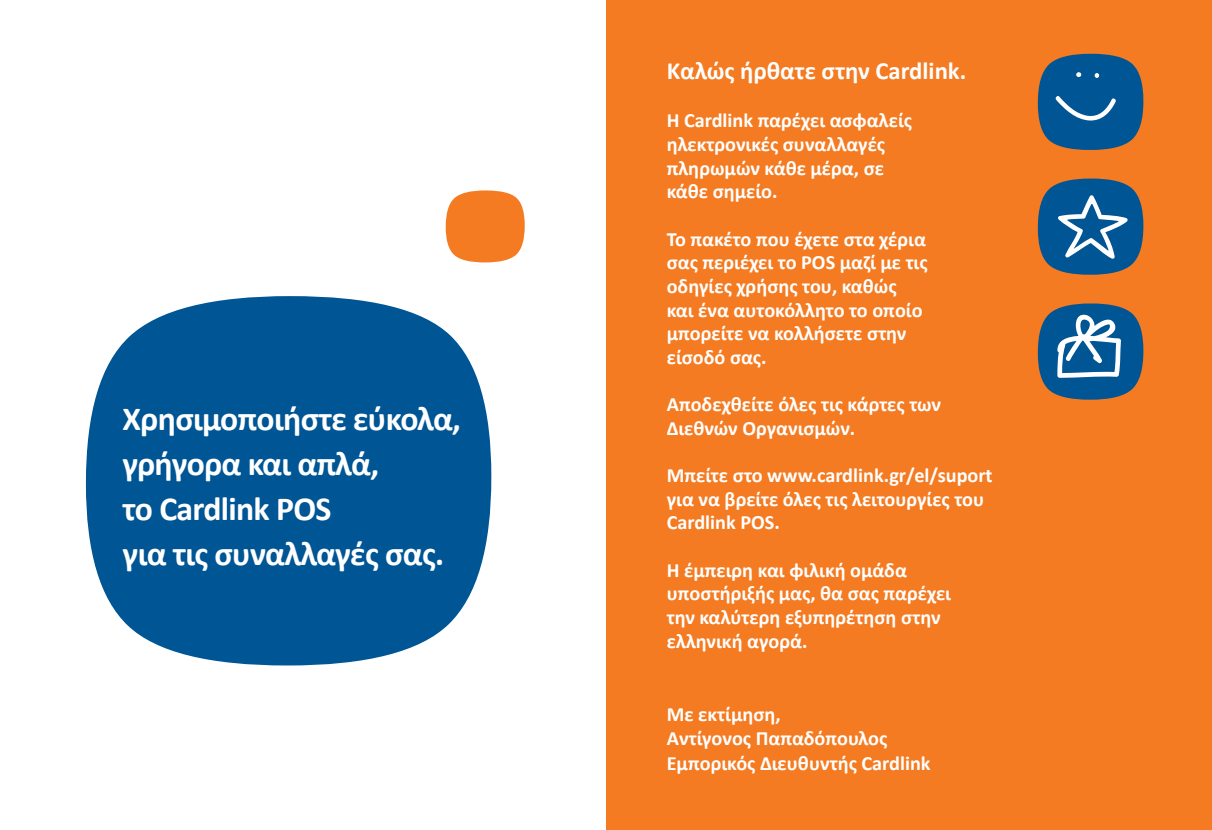
<style>
.page{position:relative;width:1212px;height:830px;background:#fff}
.page>*{position:absolute;margin:0;border:0;box-sizing:border-box;transform-origin:0 0}
.t1{font:700 33.75px/45px "Calibri";letter-spacing:-.02em;color:#fff}
.t2{font:700 24.75px "Calibri";color:#fff}
.t3{font:700 20.25px/23.6px "Calibri";color:#fff}
</style>
<div class="page">
<div style="left:606px;top:0;width:606px;height:829px;background:#f47b21"></div>
<svg style="left:446px;top:190px;width:79px;height:72px;background:#f58c3e"></svg>
<svg style="left:86px;top:296px;width:405px;height:369px;background:#226ba3"></svg>
<svg style="left:1038px;top:54px;width:105px;height:96px;background:#285f8a"></svg>
<svg style="left:1038px;top:178px;width:105px;height:96px;background:#3a6c91"></svg>
<svg style="left:1038px;top:303px;width:105px;height:96px;background:#457396"></svg>
<h1 class="t1" style="left:123px;top:395px;width:340px">Χρησιμοποιήστε εύκολα, γρήγορα και απλά,<br>το Cardlink POS<br>για τις συναλλαγές σας.</h1>
<p class="t2" style="left:667px;top:54px;width:301px">Καλώς ήρθατε στην Cardlink.</p>
<p class="t3" style="left:667px;top:108px;width:247px">Η Cardlink παρέχει ασφαλείς ηλεκτρονικές συναλλαγές πληρωμών κάθε μέρα, σε κάθε σημείο.</p>
<p class="t3" style="left:667px;top:227px;width:262px">Το πακέτο που έχετε στα χέρια σας περιέχει το POS μαζί με τις οδηγίες χρήσης του, καθώς και ένα αυτοκόλλητο το οποίο μπορείτε να κολλήσετε στην είσοδό σας.</p>
<p class="t3" style="left:667px;top:392px;width:276px">Αποδεχθείτε όλες τις κάρτες των<br>Διεθνών Οργανισμών.</p>
<p class="t3" style="left:667px;top:463px;width:327px">Μπείτε στο www.cardlink.gr/el/suport για να βρείτε όλες τις λειτουργίες του<br>Cardlink POS.</p>
<p class="t3" style="left:667px;top:557px;width:286px">Η έμπειρη και φιλική ομάδα υποστήριξής μας, θα σας παρέχει την καλύτερη εξυπηρέτηση στην ελληνική αγορά.</p>
<p class="t3" style="left:667px;top:701px;width:265px;line-height:24.3px">Με εκτίμηση,<br>Αντίγονος Παπαδόπουλος<br>Εμπορικός Διευθυντής Cardlink</p>
</div>
